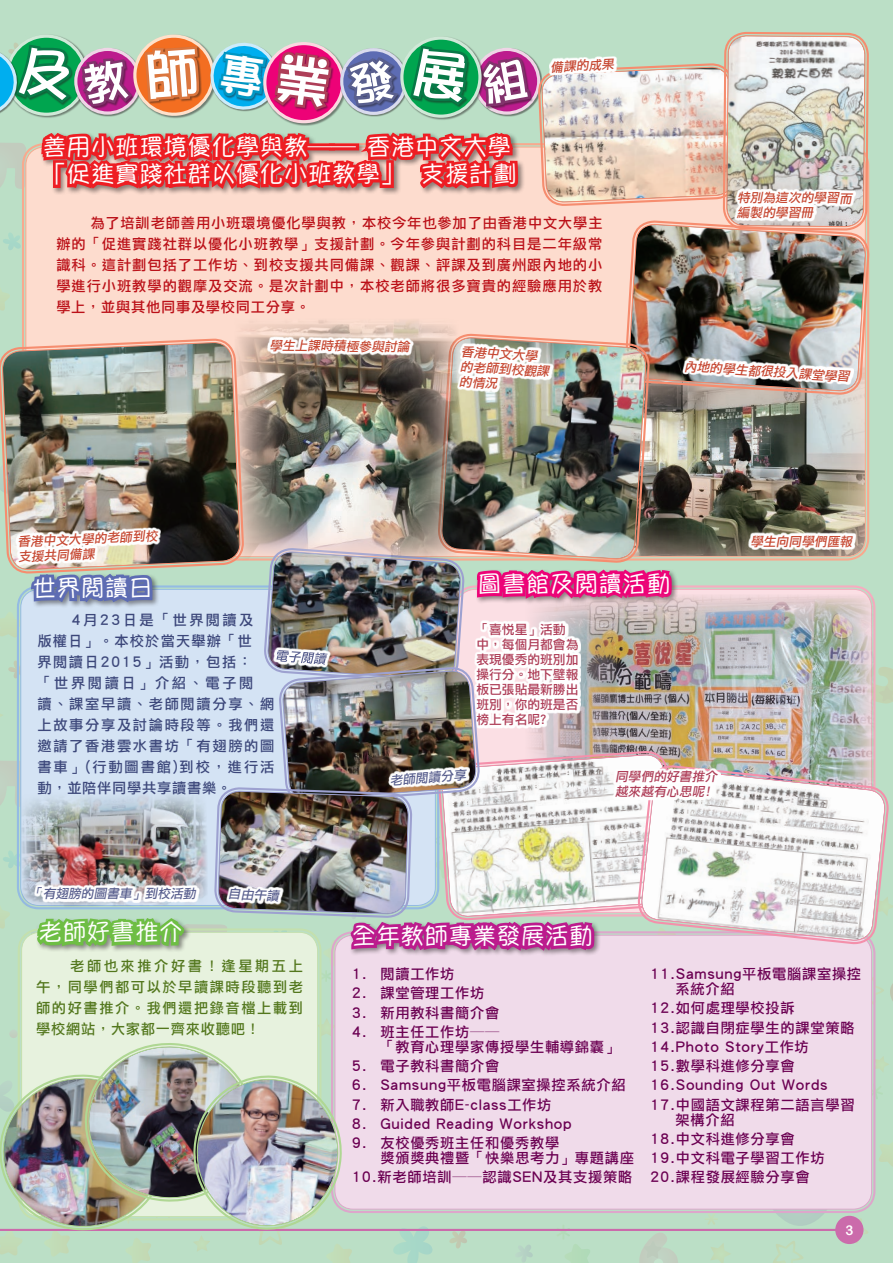
<style>
.page{position:relative;width:893px;height:1263px;background:#fff}
.page>*{position:absolute;margin:0;border:0;box-sizing:border-box;transform-origin:0 0}
.t1{font:24.15px/27.2px "Yuppy TC";color:#fff}
.t2{font:14.25px/19.2px "Li Hei Pro";letter-spacing:.05em;color:#6b0052}
.t3{font:14.25px/21px "Li Hei Pro";letter-spacing:.065em;color:#bb1018;text-align:justify}
.t4{font:14.25px/21px "Li Hei Pro";letter-spacing:.115em;color:#3c477a}
.t5{font:14.25px/21px "Li Hei Pro";letter-spacing:.11em;color:#53771d;text-align:justify}
.t6{font:13.5px "Arial Rounded MT Bold";color:#fff}
.t7{font:italic 12.75px/14.9px "Li Hei Pro";color:#c64832}
.t8{font:12.75px/15px "Li Hei Pro";color:#ae3e58}
.t9{font:italic 12.75px "Li Hei Pro";color:#595f8e}
.t10{font:italic 12.75px/15px "Li Hei Pro";color:#ae3e58}
</style>
<div class="page">
<img style="left:0;top:0;width:893px;height:1263px">
<h1 class="t1" style="left:43px;top:133px;width:476px">善用小班環境優化學與教── 香港中文大學「促進實踐社群以優化小班教學」 支援計劃</h1>
<p class="t7" style="left:550px;top:60px;width:65px;rotate:-3deg">備課的成果</p>
<p class="t3" style="left:56px;top:212px;width:548px;text-indent:34px">為了培訓老師善用小班環境優化學與教，本校今年也參加了由香港中文大學主辦的「促進實踐社群以優化小班教學」支援計劃。今年參與計劃的科目是二年級常識科。這計劃包括了工作坊、到校支援共同備課、觀課、評課及到廣州跟內地的小學進行小班教學的觀摩及交流。是次計劃中，本校老師將很多寶貴的經驗應用於教學上，並與其他同事及學校同工分享。</p>
<p class="t7" style="left:270px;top:337px;width:142px;rotate:1deg">學生上課時積極參與討論</p>
<p class="t7" style="left:461px;top:344px;width:91px;rotate:3deg">香港中文大學的老師到校觀課的情況</p>
<p class="t7" style="left:737px;top:189px;width:116px;rotate:1deg">特別為這次的學習而編製的學習冊</p>
<p class="t7" style="left:685px;top:358px;width:167px;rotate:4deg">內地的學生都很投入課堂學習</p>
<p class="t7" style="left:17px;top:535px;width:142px;rotate:-3deg">香港中文大學的老師到校支援共同備課</p>
<h1 class="t1" style="left:32px;top:574px;width:122px">世界閱讀日</h1>
<h1 class="t1" style="left:478px;top:570px;width:194px">圖書館及閱讀活動</h1>
<p class="t7" style="left:750px;top:534px;width:106px">學生向同學們匯報</p>
<p class="t4" style="left:37px;top:609px;width:239px;text-indent:34px">4月23日是「世界閱讀及<br>版權日」。本校於當天舉辦「世<br>界閱讀日2015」活動，包括：<br>「世界閱讀日」介紹、電子閱<br>讀、課室早讀、老師閱讀分享、網上故事分享及討論時段等。我們還邀請了香港雲水書坊「有翅膀的圖書車」(行動圖書館)到校，進行活動，並陪伴同學共享讀書樂。</p>
<p class="t9" style="left:30px;top:887px;width:170px">「有翅膀的圖書車」到校活動</p>
<p class="t9" style="left:228px;top:887px;width:52px;rotate:2deg">自由午讀</p>
<h1 class="t1" style="left:38px;top:918px;width:146px">老師好書推介</h1>
<p class="t5" style="left:36px;top:956px;width:268px;text-indent:34px">老師也來推介好書！逢星期五上午，同學們都可以於早讀課時段聽到老師的好書推介。我們還把錄音檔上載到學校網站，大家都一齊來收聽吧！</p>
<p class="t8" style="left:476px;top:622px;width:103px">「喜悅星」活動中，每個月都會為表現優秀的班別加操行分。地下壁報板已張貼最新勝出班別，你的班是否榜上有名呢﹖</p>
<p class="t9" style="left:389px;top:774px;width:78px;rotate:-4deg">老師閱讀分享</p>
<p class="t10" style="left:615px;top:769px;width:106px">同學們的好書推介越來越有心思呢﹗</p>
<h1 class="t1" style="left:352px;top:922px;width:243px">全年教師專業發展活動</h1>
<p class="t2" style="left:352px;top:964px;width:104px">1. 閱讀工作坊</p>
<p class="t2" style="left:352px;top:984px;width:134px">2. 課堂管理工作坊</p>
<p class="t2" style="left:352px;top:1003px;width:149px">3. 新用教科書簡介會</p>
<p class="t2" style="left:380px;top:1024px;width:240px;line-height:15px;text-indent:-28px">4. 班主任工作坊──<br>「教育心理學家傳授學生輔導錦囊」</p>
<p class="t2" style="left:352px;top:1056px;width:149px">5. 電子教科書簡介會</p>
<p class="t2" style="left:352px;top:1076px;width:275px">6. Samsung平板電腦課室操控系統介紹</p>
<p class="t2" style="left:352px;top:1095px;width:201px">7. 新入職教師E-class工作坊</p>
<p class="t2" style="left:352px;top:1114px;width:221px">8. Guided Reading Workshop</p>
<p class="t2" style="left:380px;top:1136px;width:255px;line-height:15px;text-indent:-28px">9. 友校優秀班主任和優秀教學<br>獎頒獎典禮暨「快樂思考力」專題講座</p>
<p class="t2" style="left:352px;top:1168px;width:282px">10.新老師培訓──認識SEN及其支援策略</p>
<p class="t2" style="left:675px;top:967px;width:187px;line-height:15px;text-indent:-25px">11.Samsung平板電腦課室操控系統介紹</p>
<p class="t2" style="left:650px;top:999px;width:206px">12.如何處理學校投訴<br>13.認識自閉症學生的課堂策略<br>14.Photo Story工作坊<br>15.數學科進修分享會<br>16.Sounding Out Words<br>17.中國語文課程第二語言學習</p>
<p class="t2" style="left:650px;top:1110px;width:176px;text-indent:25px">架構介紹<br>18.中文科進修分享會<br>19.中文科電子學習工作坊<br>20.課程發展經驗分享會</p>
<p class="t6" style="left:845px;top:1222px;width:10px">3</p>
</div>
